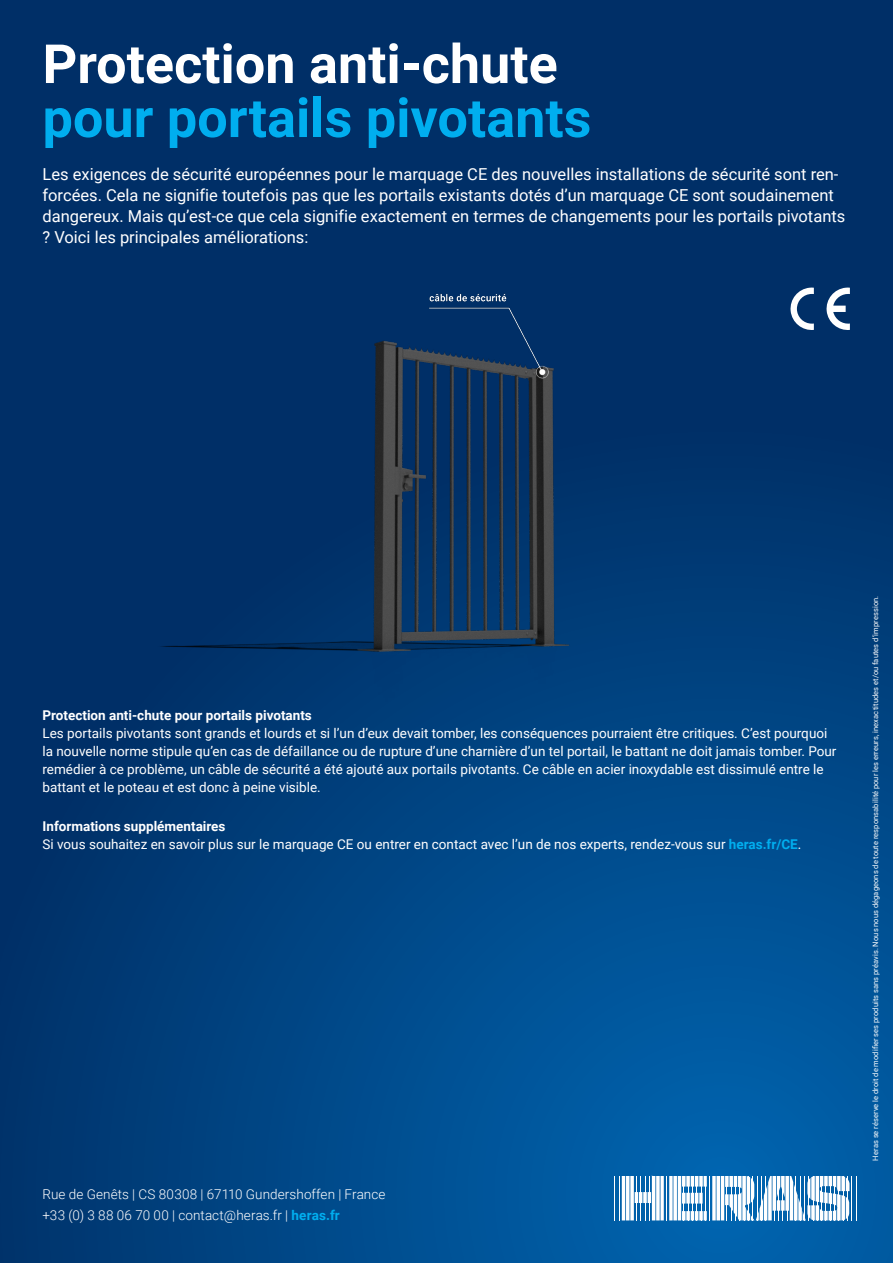
<style>
.page{position:relative;width:893px;height:1263px;background:#002f67}
.page>*{position:absolute;margin:0;border:0;box-sizing:border-box;transform-origin:0 0}
.t1{font:700 54px "Roboto";color:#00aeef}
.t2{font:700 54px "Roboto";color:#fff}
.t3{font:16.5px/21px "Roboto";color:#fff}
.t4{font:13.5px/18px "Roboto";color:#fff}
.t5{font:300 13.5px/21.9px "Roboto";letter-spacing:.01em;color:#fff}
.t6{font:700 13.5px "Roboto";color:#fff}
.t7{font:7.5px "Roboto";letter-spacing:.015em;color:#fff}
.s1{font-weight:700}
.s2{font-weight:700;color:#00aeef}
</style>
<div class="page">
<svg style="left:72px;top:722px;width:821px;height:541px;background:#004a8b"></svg>
<img style="left:161px;top:287px;width:732px;height:435px">
<svg style="left:790px;top:288px;width:24px;height:42px"></svg>
<svg style="left:825px;top:288px;width:25px;height:42px"></svg>
<hr style="left:615px;top:1176px;width:1px;height:44px;background:#fff">
<hr style="left:619px;top:1176px;width:1px;height:44px;background:#fff">
<hr style="left:636px;top:1176px;width:1px;height:44px;background:#fff">
<hr style="left:640px;top:1176px;width:1px;height:44px;background:#fff">
<hr style="left:645px;top:1176px;width:1px;height:44px;background:#fff">
<hr style="left:649px;top:1176px;width:1px;height:44px;background:#fff">
<hr style="left:666px;top:1176px;width:1px;height:44px;background:#fff">
<hr style="left:851px;top:1176px;width:1px;height:44px;background:#fff">
<hr style="left:856px;top:1176px;width:1px;height:44px;background:#fff">
<svg style="left:660px;top:1176px;width:4px;height:44px"></svg>
<svg style="left:656px;top:1176px;width:4px;height:44px"></svg>
<hr style="left:652px;top:1176px;width:3px;height:44px;background:#fff">
<svg style="left:630px;top:1176px;width:4px;height:44px"></svg>
<svg style="left:626px;top:1176px;width:4px;height:44px"></svg>
<hr style="left:622px;top:1176px;width:3px;height:44px;background:#fff">
<svg style="left:648px;top:1192px;width:3px;height:11px"></svg>
<svg style="left:643px;top:1192px;width:4px;height:11px"></svg>
<svg style="left:635px;top:1192px;width:7px;height:11px"></svg>
<hr style="left:678px;top:1176px;width:3px;height:44px;background:#fff">
<svg style="left:673px;top:1176px;width:4px;height:44px"></svg>
<svg style="left:669px;top:1176px;width:4px;height:44px"></svg>
<svg style="left:682px;top:1176px;width:167px;height:44px;background:#a1c5e0"></svg>
<h1 class="t2" style="left:43px;top:26px;width:517px">Protection anti-chute</h1>
<h1 class="t1" style="left:43px;top:80px;width:550px">pour portails pivotants</h1>
<p class="t3" style="left:43px;top:163px;width:804px">Les exigences de sécurité européennes pour le marquage CE des nouvelles installations de sécurité sont ren&shy;forcées. Cela ne signifie toutefois pas que les portails existants dotés d’un marquage CE sont soudainement dangereux. Mais qu’est-ce que cela signifie exactement en termes de changements pour les portails pivotants ? Voici les principales améliorations:</p>
<p class="t6" style="left:43px;top:706px;width:271px">Protection anti-chute pour portails pivotants</p>
<p class="t4" style="left:43px;top:724px;width:795px">Les portails pivotants sont grands et lourds et si l’un d’eux devait tomber, les conséquences pourraient être critiques. C’est pourquoi la nouvelle norme stipule qu’en cas de défaillance ou de rupture d’une charnière d’un tel portail, le battant ne doit jamais tomber. Pour remédier à ce problème, un câble de sécurité a été ajouté aux portails pivotants. Ce câble en acier inoxydable est dissimulé entre le battant et le poteau et est donc à peine visible.</p>
<p class="t4" style="left:43px;top:816px;width:760px"><span class="s1">Informations supplémentaires<br></span>Si vous souhaitez en savoir plus sur le marquage CE ou entrer en contact avec l’un de nos experts, rendez-vous sur <span class="s2">heras.fr/CE</span>.</p>
<p class="t5" style="left:43px;top:1182px;width:345px">Rue de Genêts | CS 80308 | 67110 Gundershoffen | France +33 (0) 3 88 06 70 00 | contact@heras.fr | <span class="s2">heras.fr</span></p>
<p class="t7" style="left:870px;top:1160px;width:566px;rotate:-90deg">Heras se réserve le droit de modifier ses produits sans préavis. Nous nous dégageons de toute responsabilité pour les erreurs, inexactitudes et/ou fautes d’impression.</p>
</div>
